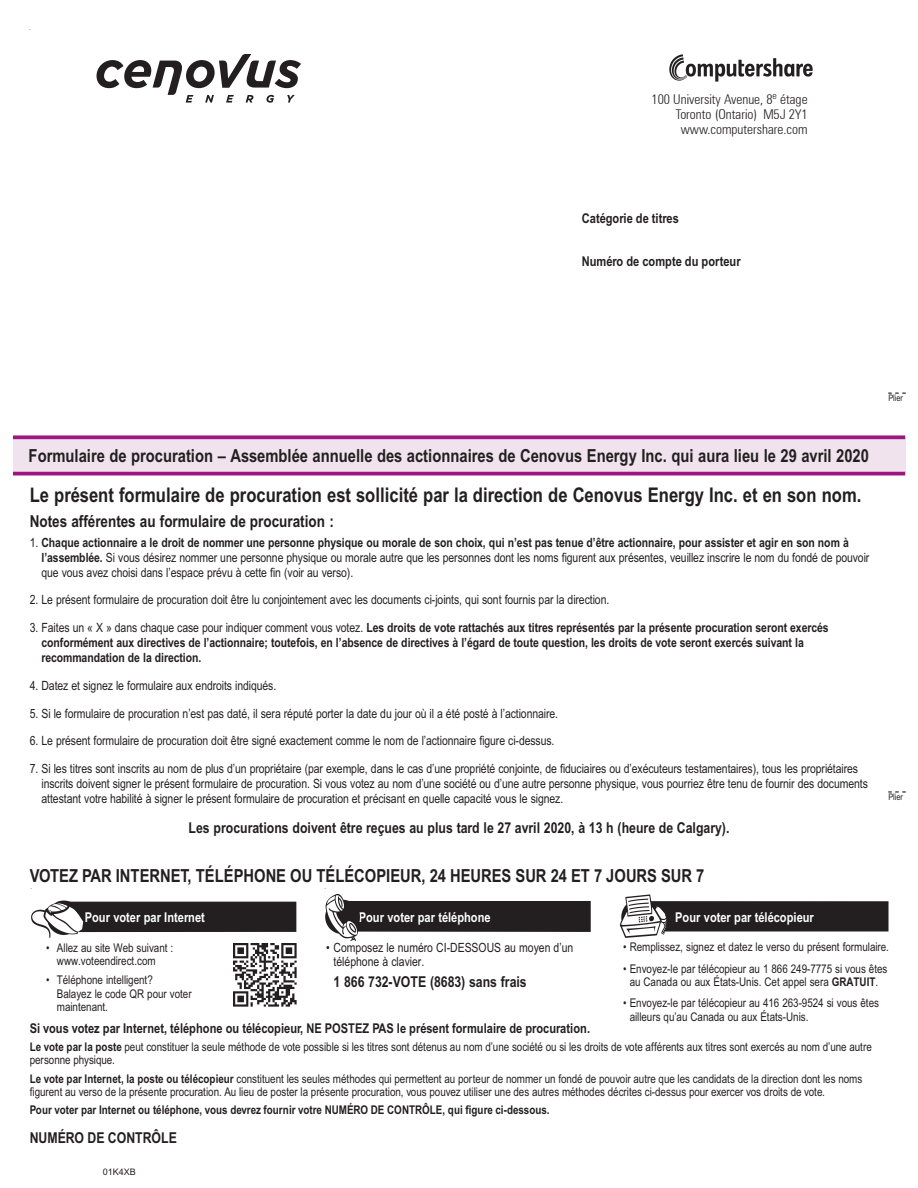
<style>
.page{position:relative;width:918px;height:1188px;background:#fff}
.page>*{position:absolute;margin:0;border:0;box-sizing:border-box;transform-origin:0 0}
.t1{font:700 20.25px "Arial Narrow MT Std";color:#231f20}
.t2{font:700 18px "Arial Narrow MT Std";color:#231f20}
.t3{font:700 16.5px "Arial Narrow MT Std";color:#231f20}
.t4{font:700 15px "Arial Narrow MT Std";color:#231f20}
.t5{font:700 13.5px "Arial Narrow MT Std";color:#231f20}
.t6{font:300 condensed 13.5px "Zurich BT";color:#231f20}
.t7{font:700 13.5px "Arial Narrow MT Std";color:#fff}
.t8{font:12.75px/15px "Arial Narrow MT Std";letter-spacing:-.005em;color:#231f20}
.t9{font:700 12.75px/15px "Arial Narrow MT Std";letter-spacing:-.005em;color:#231f20}
.t10{font:12px/13.5px "Arial Narrow MT Std";color:#231f20}
.t11{font:700 12px "Arial Narrow MT Std";color:#231f20}
.t12{font:9px "Arial Narrow MT Std";color:#231f20}
.t13{font:9px "Arial MT Std";color:#231f20}
.t14{font:6px "Arial MT Std";color:#231f20}
.s1{font-weight:700}
.s2{font-weight:400}
</style>
<div class="page">
<div style="left:13px;top:439px;width:892px;height:33px;background:#f0e3ee"></div>
<svg style="left:13px;top:435px;width:892px;height:4px;background:#a7328f"></svg>
<hr style="left:13px;top:472px;width:892px;height:3px;background:#9c1881">
<img style="left:670px;top:55px;width:142px;height:26px">
<svg style="left:888px;top:393px;width:18px;height:1px"></svg>
<svg style="left:888px;top:792px;width:18px;height:1px"></svg>
<svg style="left:97px;top:54px;width:204px;height:49px"></svg>
<div style="left:361px;top:901px;width:230px;height:31px;background:#231f20"></div>
<img style="left:325px;top:893px;width:36px;height:48px">
<div style="left:77px;top:902px;width:219px;height:30px;background:#231f20"></div>
<img style="left:31px;top:900px;width:46px;height:38px">
<div style="left:667px;top:901px;width:222px;height:30px;background:#231f20"></div>
<img style="left:619px;top:894px;width:48px;height:44px">
<img style="left:233px;top:943px;width:63px;height:63px">
<p class="t14" style="left:29px;top:24px;width:3px">.</p>
<p class="t6" style="left:652px;top:91px;width:158px">100 University Avenue, 8<sup>e</sup> étage</p>
<p class="t6" style="left:676px;top:106px;width:133px">Toronto (Ontario) M5J 2Y1</p>
<p class="t6" style="left:681px;top:121px;width:128px">www.computershare.com</p>
<p class="t5" style="left:582px;top:210px;width:98px">Catégorie de titres</p>
<p class="t5" style="left:582px;top:253px;width:160px">Numéro de compte du porteur</p>
<p class="t2" style="left:29px;top:445px;width:842px">Formulaire de procuration – Assemblée annuelle des actionnaires de Cenovus Energy Inc. qui aura lieu le 29 avril 2020</p>
<p class="t1" style="left:30px;top:483px;width:833px">Le présent formulaire de procuration est sollicité par la direction de Cenovus Energy Inc. et en son nom.</p>
<p class="t3" style="left:30px;top:511px;width:306px">Notes afférentes au formulaire de procuration :</p>
<p class="t8" style="left:42px;top:535px;width:829px;text-indent:-12px">1. <span class="s1">Chaque actionnaire a le droit de nommer une personne physique ou morale de son choix, qui n’est pas tenue d’être actionnaire, pour assister et agir en son nom à l’assemblée.</span> Si vous désirez nommer une personne physique ou morale autre que les personnes dont les noms figurent aux présentes, veuillez inscrire le nom du fondé de pouvoir que vous avez choisi dans l’espace prévu à cette fin (voir au verso).</p>
<p class="t8" style="left:30px;top:592px;width:581px">2. Le présent formulaire de procuration doit être lu conjointement avec les documents ci-joints, qui sont fournis par la direction.</p>
<p class="t9" style="left:42px;top:620px;width:789px;text-indent:-12px"><span class="s2">3. Faites un « X » dans chaque case pour indiquer comment vous votez.</span> Les droits de vote rattachés aux titres représentés par la présente procuration seront exercés conformément aux directives de l’actionnaire; toutefois, en l’absence de directives à l’égard de toute question, les droits de vote seront exercés suivant la recommandation de la direction.</p>
<p class="t8" style="left:30px;top:678px;width:248px">4. Datez et signez le formulaire aux endroits indiqués.</p>
<p class="t8" style="left:30px;top:706px;width:530px">5. Si le formulaire de procuration n’est pas daté, il sera réputé porter la date du jour où il a été posté à l’actionnaire.</p>
<p class="t8" style="left:30px;top:733px;width:526px">6. Le présent formulaire de procuration doit être signé exactement comme le nom de l’actionnaire figure ci-dessus.</p>
<p class="t8" style="left:42px;top:761px;width:828px;text-indent:-12px">7. Si les titres sont inscrits au nom de plus d’un propriétaire (par exemple, dans le cas d’une propriété conjointe, de fiduciaires ou d’exécuteurs testamentaires), tous les propriétaires inscrits doivent signer le présent formulaire de procuration. Si vous votez au nom d’une société ou d’une autre personne physique, vous pourriez être tenu de fournir des documents attestant votre habilité à signer le présent formulaire de procuration et précisant en quelle capacité vous le signez.</p>
<p class="t4" style="left:189px;top:818px;width:542px">Les procurations doivent être reçues au plus tard le 27 avril 2020, à 13 h (heure de Calgary).</p>
<p class="t2" style="left:30px;top:865px;width:676px">VOTEZ PAR INTERNET, TÉLÉPHONE OU TÉLÉCOPIEUR, 24 HEURES SUR 24 ET 7 JOURS SUR 7</p>
<p class="t14" style="left:30px;top:884px;width:3px">.</p>
<p class="t7" style="left:85px;top:910px;width:122px">Pour voter par Internet</p>
<p class="t14" style="left:324px;top:884px;width:3px">.</p>
<p class="t7" style="left:359px;top:910px;width:133px">Pour voter par téléphone</p>
<p class="t7" style="left:675px;top:909px;width:140px">Pour voter par télécopieur</p>
<p class="t12" style="left:888px;top:393px;width:16px">Plier</p>
<p class="t12" style="left:888px;top:792px;width:16px">Plier</p>
<p class="t10" style="left:623px;top:940px;width:267px">• Remplissez, signez et datez le verso du présent formulaire.</p>
<p class="t10" style="left:623px;top:961px;width:266px;text-align:center">• Envoyez-le par télécopieur au 1 866 249-7775 si vous êtes au Canada ou aux États-Unis. Cet appel sera <span class="s1">GRATUIT</span>.</p>
<p class="t10" style="left:630px;top:996px;width:251px;text-indent:-6px">• Envoyez-le par télécopieur au 416 263-9524 si vous êtes ailleurs qu’au Canada ou aux États-Unis.</p>
<p class="t8" style="left:334px;top:941px;width:241px;line-height:13.5px;text-indent:-7px">• Composez le numéro CI-DESSOUS au moyen d’un téléphone à clavier.</p>
<p class="t10" style="left:46px;top:941px;width:129px;text-align:center">• Allez au site Web suivant : www.voteendirect.com</p>
<p class="t10" style="left:57px;top:973px;width:136px;text-indent:-11px">• Téléphone intelligent?<br>Balayez le code QR pour voter maintenant.</p>
<p class="t4" style="left:334px;top:972px;width:195px">1 866 732-VOTE (8683) sans frais</p>
<p class="t5" style="left:30px;top:1020px;width:562px">Si vous votez par Internet, téléphone ou télécopieur, NE POSTEZ PAS le présent formulaire de procuration.</p>
<p class="t10" style="left:30px;top:1041px;width:844px;line-height:12.8px"><span class="s1">Le vote par la poste</span> peut constituer la seule méthode de vote possible si les titres sont détenus au nom d’une société ou si les droits de vote afférents aux titres sont exercés au nom d’une autre personne physique.</p>
<p class="t10" style="left:30px;top:1072px;width:834px;line-height:12.8px"><span class="s1">Le vote par Internet, la poste ou télécopieur</span> constituent les seules méthodes qui permettent au porteur de nommer un fondé de pouvoir autre que les candidats de la direction dont les noms figurent au verso de la présente procuration. Au lieu de poster la présente procuration, vous pouvez utiliser une des autres méthodes décrites ci-dessus pour exercer vos droits de vote.</p>
<p class="t11" style="left:30px;top:1102px;width:521px">Pour voter par Internet ou téléphone, vous devrez fournir votre NUMÉRO DE CONTRÔLE, qui figure ci-dessous.</p>
<p class="t4" style="left:30px;top:1129px;width:149px">NUMÉRO DE CONTRÔLE</p>
<p class="t13" style="left:103px;top:1167px;width:35px">01K4XB</p>
</div>
